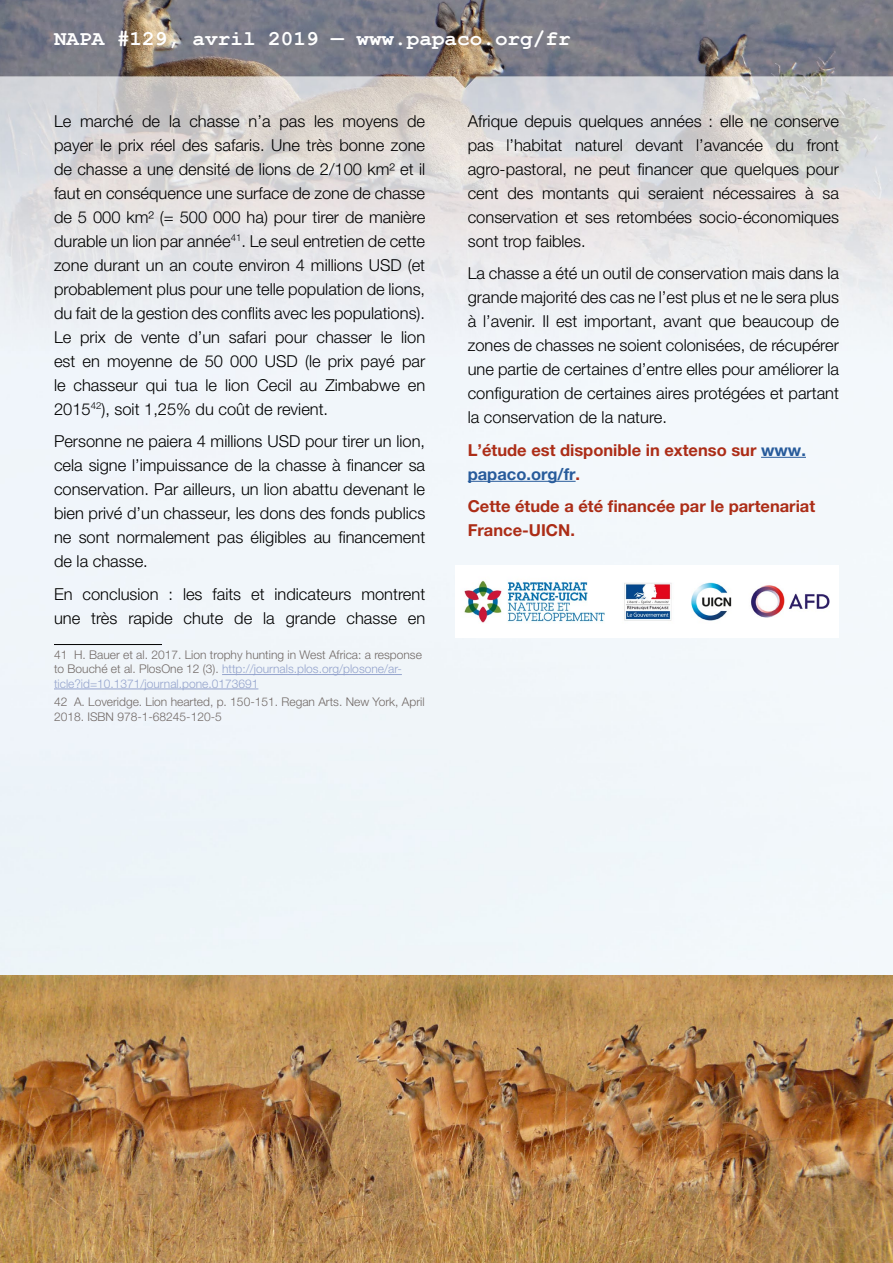
<style>
.page{position:relative;width:893px;height:1263px;background:#fff}
.page>*{position:absolute;margin:0;border:0;box-sizing:border-box;transform-origin:0 0}
.t1{font:700 21px "Courier New";color:#fff}
.t2{font:300 16.5px/24px "Helvetica Neue LT Pro";color:#000;text-align:justify}
.t3{font:700 16.5px/24px "Helvetica Neue LT Pro";color:#ac2d17}
.t4{font:300 12px/14.4px "Helvetica Neue LT Pro";color:#726a67}
.s1{color:#95a4cd}
.s2{color:#275b9b}
</style>
<div class="page">
<img style="left:0;top:0;width:893px;height:976px">
<hr style="left:54px;top:644px;width:108px;height:1px;background:#000">
<hr style="left:222px;top:674px;width:180px;height:1px;background:#95a4cd">
<hr style="left:54px;top:689px;width:204px;height:1px;background:#95a4cd">
<hr style="left:761px;top:457px;width:45px;height:1px;background:#275b9b">
<hr style="left:468px;top:481px;width:108px;height:1px;background:#275b9b">
<img style="left:455px;top:566px;width:384px;height:71px">
<img style="left:0;top:976px;width:893px;height:287px">
<p class="t1" style="left:54px;top:25px;width:518px">NAPA #129, avril 2019 — www.papaco.org/fr</p>
<p class="t2" style="left:54px;top:108px;width:373px">Le marché de la chasse n’a pas les moyens de payer le prix réel des safaris. Une très bonne zone de chasse a une densité de lions de 2/100 km² et il faut en conséquence une surface de zone de chasse de 5 000 km² (= 500 000 ha) pour tirer de manière durable un lion par année<sup>41</sup>. Le seul entretien de cette zone durant un an coute environ 4 millions USD (et probablement plus pour une telle population de lions, du fait de la gestion des conflits avec les populations).<br>Le prix de vente d’un safari pour chasser le lion est en moyenne de 50 000 USD (le prix payé par le chasseur qui tua le lion Cecil au Zimbabwe en 2015<sup>42</sup>), soit 1,25% du coût de revient.</p>
<p class="t2" style="left:54px;top:429px;width:373px">Personne ne paiera 4 millions USD pour tirer un lion, cela signe l’impuissance de la chasse à financer sa conservation. Par ailleurs, un lion abattu devenant le bien privé d’un chasseur, les dons des fonds publics ne sont normalement pas éligibles au financement de la chasse.</p>
<p class="t2" style="left:54px;top:581px;width:373px">En conclusion : les faits et indicateurs montrent une très rapide chute de la grande chasse en</p>
<p class="t4" style="left:54px;top:647px;width:369px">41 H. Bauer et al. 2017. Lion trophy hunting in West Africa: a response to Bouché et al. PlosOne 12 (3). <span class="s1">http://journals.plos.org/plosone/ar&shy;ticle?id=10.1371/journal.pone.0173691</span></p>
<p class="t4" style="left:54px;top:695px;width:372px">42 A. Loveridge. Lion hearted, p. 150-151. Regan Arts. New York, April<br>2018. ISBN 978-1-68245-120-5</p>
<p class="t2" style="left:468px;top:108px;width:373px">Afrique depuis quelques années : elle ne conserve pas l’habitat naturel devant l’avancée du front agro-pastoral, ne peut financer que quelques pour cent des montants qui seraient nécessaires à sa conservation et ses retombées socio-économiques sont trop faibles.</p>
<p class="t2" style="left:468px;top:261px;width:373px">La chasse a été un outil de conservation mais dans la grande majorité des cas ne l’est plus et ne le sera plus à l’avenir. Il est important, avant que beaucoup de zones de chasses ne soient colonisées, de récupérer une partie de certaines d’entre elles pour améliorer la configuration de certaines aires protégées et partant la conservation de la nature.</p>
<p class="t3" style="left:468px;top:437px;width:340px">L’étude est disponible in extenso sur <span class="s2">www. papaco.org/fr</span>.</p>
<p class="t3" style="left:468px;top:494px;width:349px">Cette étude a été financée par le partenariat<br>France-UICN.</p>
</div>
